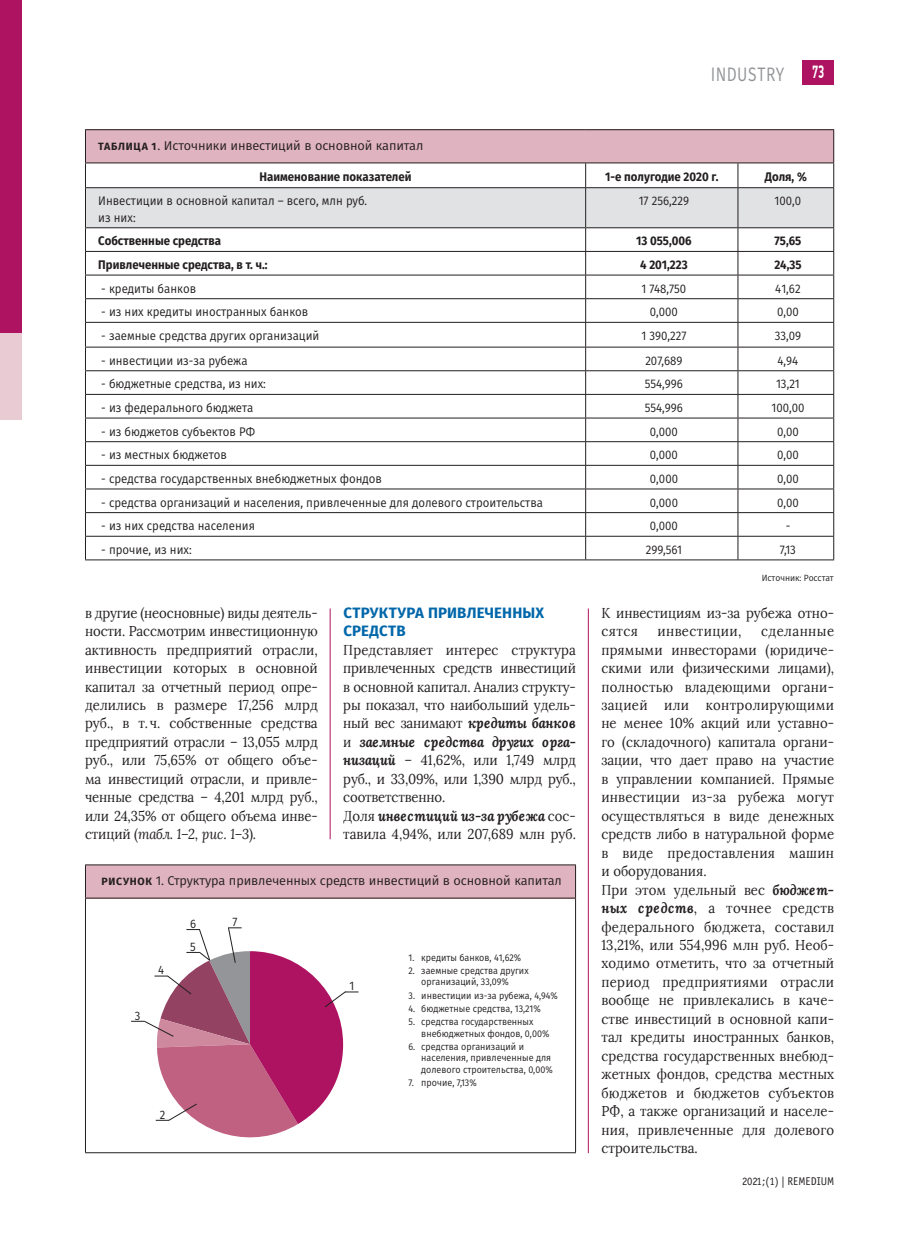
<style>
.page{position:relative;width:915px;height:1234px;background:#fff}
.page>*{position:absolute;margin:0;border:0;box-sizing:border-box;transform-origin:0 0}
.t1{font:19.5px "Fira Sans";letter-spacing:.03em;color:#939598;scale:.8 1}
.t2{font:700 18px "PF Din Display Pro";color:#fff;scale:.65 1}
.t3{font:700 15px/18.5px "Fira Sans";letter-spacing:.01em;color:#0067aa}
.t4{font:14.25px/18.5px "Lora";letter-spacing:.005em;color:#231f20;scale:.92 1}
.t5{font:14.25px "Lora";letter-spacing:.035em;color:#231f20;scale:.92 1}
.t6{font:12.75px "Fira Sans";letter-spacing:-.01em;color:#231f20}
.t7{font:12.45px/16.5px "Fira Sans";color:#231f20;scale:.92 1}
.t8{font:700 12.45px "Fira Sans";color:#231f20;scale:.92 1}
.t9{font:12.3px "Fira Sans";color:#231f20;scale:.92 1}
.t10{font:11.25px "Officina Sans Book ITC";letter-spacing:.005em;color:#231f20;scale:.95 1}
.t11{font:9.75px/11.2px "Fira Sans";color:#231f20;scale:.92 1}
.t12{font:9px "Fira Sans";color:#231f20;scale:.95 1}
.s1{font-weight:700;font-size:10.5px}
.s2{font-style:italic}
.s3{font-weight:700;font-style:italic}
</style>
<div class="page">
<div style="left:801px;top:60px;width:32px;height:24px;background:#ae1361"></div>
<div style="left:0;top:170px;width:21px;height:249px;background:#e9cbd3"></div>
<div style="left:0;top:0;width:21px;height:332px;background:#ae1361"></div>
<hr style="left:588px;top:608px;width:1px;height:544px;background:#ae1361">
<hr style="left:330px;top:608px;width:1px;height:231px;background:#ae1361">
<div style="left:85px;top:130px;width:748px;height:33px;background:#e0b3c0"></div>
<svg style="left:85px;top:163px;width:749px;height:396px"></svg>
<hr style="left:85px;top:187px;width:748px;height:1px;background:#231f20">
<hr style="left:85px;top:129px;width:500px;height:1px;background:#231f20">
<hr style="left:85px;top:130px;width:1px;height:32px;background:#231f20">
<hr style="left:585px;top:129px;width:248px;height:1px;background:#231f20">
<hr style="left:833px;top:130px;width:1px;height:32px;background:#231f20">
<hr style="left:85px;top:162px;width:748px;height:1px;background:#231f20">
<hr style="left:85px;top:559px;width:748px;height:1px;background:#231f20">
<div style="left:85px;top:864px;width:490px;height:33px;background:#e0b3c0"></div>
<hr style="left:85px;top:897px;width:490px;height:1px;background:#231f20">
<hr style="left:85px;top:898px;width:1px;height:254px;background:#231f20">
<hr style="left:575px;top:898px;width:1px;height:254px;background:#231f20">
<hr style="left:85px;top:1152px;width:490px;height:1px;background:#231f20">
<hr style="left:85px;top:864px;width:490px;height:1px;background:#231f20">
<hr style="left:85px;top:865px;width:1px;height:32px;background:#231f20">
<hr style="left:575px;top:865px;width:1px;height:32px;background:#231f20">
<svg style="left:131px;top:927px;width:227px;height:211px"></svg>
<h1 class="t1" style="left:710px;top:67px;width:93px">INDUSTRY</h1>
<p class="t2" style="left:811px;top:64px;width:20px">73</p>
<p class="t6" style="left:98px;top:141px;width:326px"><span class="s1">ТАБЛИЦА 1</span>. Источники инвестиций в основной капитал</p>
<p class="t8" style="left:259px;top:169px;width:167px">Наименование показателей</p>
<p class="t8" style="left:605px;top:169px;width:125px">1-е полугодие 2020 г.</p>
<p class="t8" style="left:764px;top:169px;width:47px">Доля, %</p>
<p class="t7" style="left:98px;top:194px;width:294px">Инвестиции в основной капитал – всего, млн руб. из них:</p>
<p class="t7" style="left:638px;top:194px;width:56px">17 256,229</p>
<p class="t7" style="left:774px;top:194px;width:30px">100,0</p>
<p class="t8" style="left:98px;top:234px;width:135px">Собственные средства</p>
<p class="t8" style="left:636px;top:234px;width:62px">13 055,006</p>
<p class="t8" style="left:774px;top:234px;width:31px">75,65</p>
<p class="t8" style="left:98px;top:257px;width:185px">Привлеченные средства, в т. ч.:</p>
<p class="t8" style="left:640px;top:257px;width:53px">4 201,223</p>
<p class="t8" style="left:774px;top:257px;width:31px">24,35</p>
<p class="t7" style="left:101px;top:281px;width:104px">- кредиты банков</p>
<p class="t7" style="left:641px;top:281px;width:50px">1 748,750</p>
<p class="t7" style="left:775px;top:281px;width:29px">41,62</p>
<p class="t7" style="left:101px;top:305px;width:226px">- из них кредиты иностранных банков</p>
<p class="t7" style="left:649px;top:305px;width:32px">0,000</p>
<p class="t7" style="left:776px;top:305px;width:25px">0,00</p>
<p class="t7" style="left:101px;top:328px;width:238px">- заемные средства других организаций</p>
<p class="t7" style="left:641px;top:328px;width:50px">1 390,227</p>
<p class="t7" style="left:774px;top:328px;width:30px">33,09</p>
<p class="t7" style="left:101px;top:353px;width:160px">- инвестиции из-за рубежа</p>
<p class="t7" style="left:645px;top:353px;width:42px">207,689</p>
<p class="t7" style="left:777px;top:353px;width:24px">4,94</p>
<p class="t7" style="left:101px;top:377px;width:180px">- бюджетные средства, из них:</p>
<p class="t7" style="left:644px;top:377px;width:43px">554,996</p>
<p class="t7" style="left:775px;top:377px;width:27px">13,21</p>
<p class="t7" style="left:101px;top:400px;width:167px">- из федерального бюджета</p>
<p class="t7" style="left:644px;top:400px;width:43px">554,996</p>
<p class="t7" style="left:771px;top:400px;width:37px">100,00</p>
<p class="t7" style="left:101px;top:424px;width:168px">- из бюджетов субъектов РФ</p>
<p class="t7" style="left:649px;top:424px;width:32px">0,000</p>
<p class="t7" style="left:776px;top:424px;width:25px">0,00</p>
<p class="t7" style="left:101px;top:448px;width:138px">- из местных бюджетов</p>
<p class="t7" style="left:649px;top:448px;width:32px">0,000</p>
<p class="t7" style="left:776px;top:448px;width:25px">0,00</p>
<p class="t7" style="left:101px;top:471px;width:306px">- средства государственных внебюджетных фондов</p>
<p class="t7" style="left:649px;top:471px;width:32px">0,000</p>
<p class="t7" style="left:776px;top:471px;width:25px">0,00</p>
<p class="t7" style="left:101px;top:495px;width:481px">- средства организаций и населения, привлеченные для долевого строительства</p>
<p class="t7" style="left:649px;top:495px;width:32px">0,000</p>
<p class="t7" style="left:776px;top:495px;width:25px">0,00</p>
<p class="t7" style="left:101px;top:519px;width:168px">- из них средства населения</p>
<p class="t7" style="left:649px;top:519px;width:32px">0,000</p>
<p class="t7" style="left:785px;top:519px;width:7px">-</p>
<p class="t7" style="left:101px;top:542px;width:100px">- прочие, из них:</p>
<p class="t7" style="left:645px;top:542px;width:41px">299,561</p>
<p class="t7" style="left:779px;top:542px;width:19px">7,13</p>
<p class="t12" style="left:761px;top:574px;width:77px">Источник: Росстат</p>
<p class="t4" style="left:85px;top:603px;width:254px;text-align:justify">в другие (неосновные) виды деятель&shy;ности. Рассмотрим инвестиционную активность предприятий отрасли, инвестиции которых в основной капитал за отчетный период опре&shy;делились в размере 17,256 млрд руб., в т. ч. собственные средства предприятий отрасли – 13,055 млрд руб., или 75,65% от общего объе&shy;ма инвестиций отрасли, и привле&shy;ченные средства – 4,201 млрд руб., или 24,35% от общего объема инве&shy;стиций (<span class="s2">табл. 1–2, рис. 1–3</span>).</p>
<p class="t4" style="left:601px;top:603px;width:254px">К инвестициям из-за рубежа отно&shy;сятся</p>
<p class="t3" style="left:343px;top:603px;width:202px">СТРУКТУРА ПРИВЛЕЧЕННЫХ<br>СРЕДСТВ</p>
<p class="t4" style="left:343px;top:640px;width:254px">Представляет интерес структура привлеченных средств инвестиций в основной капитал. Анализ структу&shy;ры показал, что наибольший удель&shy;ный вес занимают <span class="s3">кредиты банков </span>и <span class="s3">заемные средства других орга&shy;низаций</span> – 41,62%, или 1,749 млрд руб., и 33,09%, или 1,390 млрд руб., соответственно.<br>Доля <span class="s3">инвестиций из-за рубежа</span> сос&shy;тавила 4,94%, или 207,689 млн руб.</p>
<p class="t4" style="left:601px;top:622px;width:254px;text-indent:160px">сделанные прямыми инвесторами (юридиче&shy;скими или физическими лицами), полностью владеющими органи&shy;зацией или контролирующими не менее 10% акций или уставно&shy;го (складочного) капитала органи&shy;зации, что дает право на участие в управлении компанией. Прямые инвестиции из-за рубежа могут осуществляться в виде денежных средств либо в натуральной форме в виде предоставления машин и оборудования.<br>При этом удельный вес <span class="s3">бюджет&shy;ных средств</span>, а точнее средств федерального бюджета, составил<br>13,21%, или 554,996 млн руб. Необ&shy;ходимо отметить, что за отчетный период предприятиями отрасли вообще не привлекались в каче&shy;стве инвестиций в основной капи&shy;тал кредиты иностранных банков, средства государственных внебюд&shy;жетных фондов, средства местных бюджетов и бюджетов субъектов<br>РФ, а также организаций и населе&shy;ния, привлеченные для долевого строительства.</p>
<p class="t5" style="left:657px;top:622px;width:93px">инвестиции,</p>
<p class="t6" style="left:101px;top:876px;width:461px"><span class="s1">РИСУНОК</span> 1. Структура привлеченных средств инвестиций в основной капитал</p>
<p class="t9" style="left:190px;top:919px;width:8px">6</p>
<p class="t9" style="left:232px;top:917px;width:7px">7</p>
<p class="t9" style="left:190px;top:942px;width:8px">5</p>
<p class="t11" style="left:408px;top:952px;width:124px">1. кредиты банков, 41,62%</p>
<p class="t11" style="left:421px;top:965px;width:118px;text-indent:-13px">2. заемные средства других организаций, 33,09%</p>
<p class="t11" style="left:408px;top:990px;width:164px">3. инвестиции из-за рубежа, 4,94%</p>
<p class="t11" style="left:408px;top:1003px;width:145px">4. бюджетные средства, 13,21%</p>
<p class="t11" style="left:421px;top:1017px;width:141px;text-indent:-13px">5. средства государственных внебюджетных фондов, 0,00%</p>
<p class="t11" style="left:421px;top:1041px;width:144px;text-indent:-13px">6. средства организаций и населения, привлеченные для долевого строительства, 0,00%</p>
<p class="t11" style="left:408px;top:1077px;width:76px">7. прочие, 7,13%</p>
<p class="t9" style="left:158px;top:965px;width:8px">4</p>
<p class="t9" style="left:349px;top:981px;width:7px">1</p>
<p class="t9" style="left:135px;top:1010px;width:8px">3</p>
<p class="t9" style="left:160px;top:1109px;width:8px">2</p>
<p class="t10" style="left:741px;top:1176px;width:99px">2021;(1) | REMEDIUM</p>
</div>
